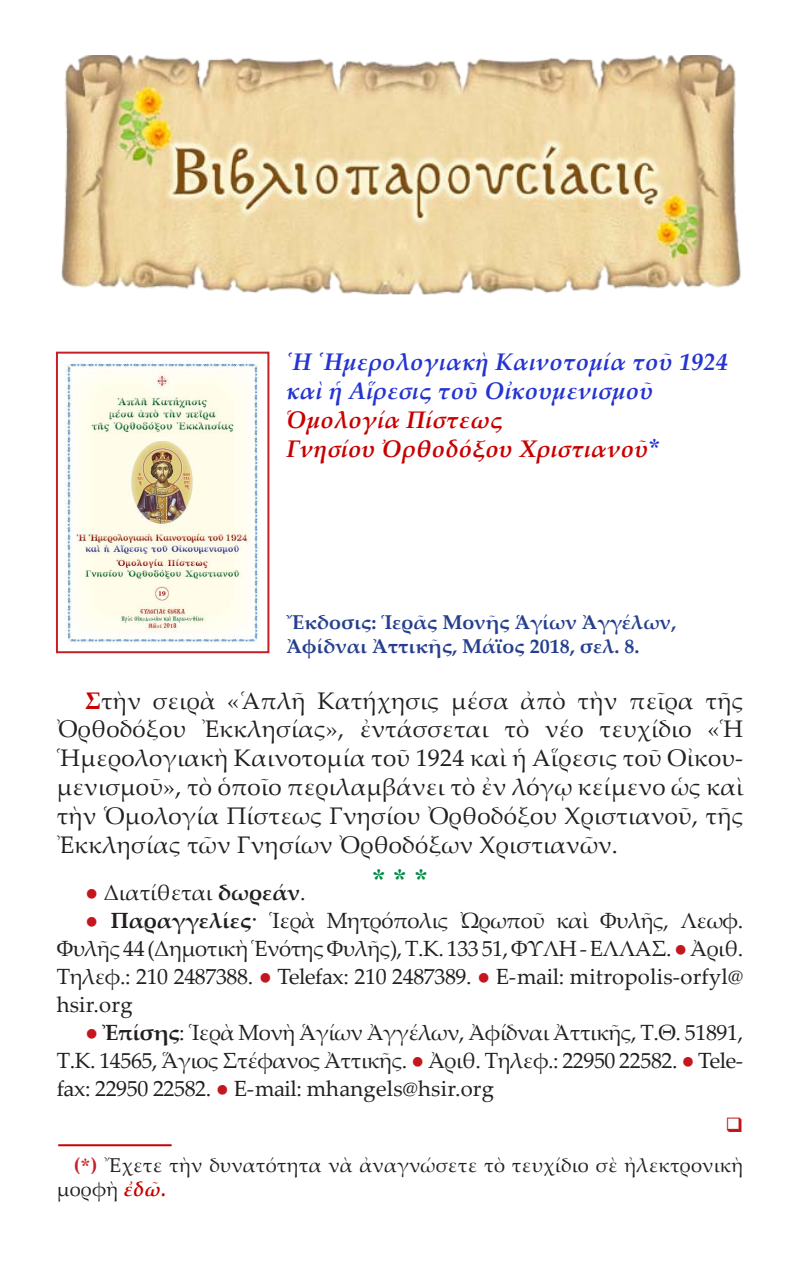
<style>
.page{position:relative;width:800px;height:1270px;background:#fff}
.page>*{position:absolute;margin:0;border:0;box-sizing:border-box;transform-origin:0 0}
.Asteriskoi{font:28px "CTOS New Times Bold Test 1";color:#008b44}
.t1{font:24px/28.8px "Palatino Linotype";letter-spacing:.01em;color:#231f20;text-align:justify}
.t2{font:italic 700 24px "Palatino Linotype";letter-spacing:.01em;color:#2534d0}
.t3{font:italic 700 24px "Palatino Linotype";letter-spacing:.01em;color:#c80000}
.t4{font:22px/28px "Palatino Linotype";letter-spacing:-.02em;color:#231f20;text-align:right}
.t5{font:22px "Palatino Linotype";color:#231f20}
.t6{font:20px/24px "Palatino Linotype";letter-spacing:.01em;color:#231f20}
.t7{font:700 20px "Palatino Linotype";color:#253f8e}
.s1{font-style:normal}
.s2{font-family:"CTOS New Times Bold Test 1";font-weight:400;font-style:normal;color:#2534d0}
.s3{font-weight:700;color:#c80000}
.s4{font-style:italic;color:#c4161c}
.s5{font-weight:700}
.s6{font-weight:700;color:#c62026}
.s7{font-family:"CTOS New Times Bold Test 1";color:#c62026}
.s8{font-weight:700;font-style:italic;color:#c80000}
</style>
<div class="page">
<img style="left:61px;top:55px;width:680px;height:240px">
<img style="left:64px;top:360px;width:195px;height:283px">
<div style="left:56px;top:352px;width:213px;height:301px;border:2px solid #c62026"></div>
<hr style="left:58px;top:1144px;width:114px;height:2px;background:#c80000">
<p class="t2" style="left:286px;top:345px;width:443px"><span class="s1">῾</span>Η <span class="s1">῾</span>Ημερολογιακὴ Καινοτομία τοῦ 1924</p>
<p class="t2" style="left:286px;top:374px;width:368px">καὶ ἡ Αἵρεσις τοῦ Οἰκουμενισμοῦ</p>
<p class="t3" style="left:286px;top:403px;width:218px">Ὁμολογία Πίστεως</p>
<p class="t3" style="left:286px;top:431px;width:376px">Γνησίου Ὀρθοδόξου Χριστιανοῦ<span class="s2">*</span></p>
<p class="t7" style="left:286px;top:608px;width:391px">Ἔκδοσις: Ἱερᾶς Μονῆς Ἁγίων Ἀγγέλων,</p>
<p class="t7" style="left:286px;top:632px;width:355px">Ἀφίδναι Ἀττικῆς, Μάϊος 2018, σελ. 8.</p>
<p class="t1" style="left:57px;top:685px;width:688px;text-indent:28px"><span class="s3">Σ</span>τὴν σειρὰ «῾Απλῆ Κατήχησις μέσα ἀπὸ τὴν πεῖρα τῆς Ὀρθοδόξου Ἐκκλησίας», ἐντάσσεται τὸ νέο τευχίδιο «Ἡ Ἡμερολογιακὴ Καινοτομία τοῦ 1924 καὶ ἡ Αἵρεσις τοῦ Οἰκου&shy;μενισμοῦ», τὸ ὁποῖο περιλαμβάνει τὸ ἐν λόγῳ κείμενο ὡς καὶ τὴν Ὁμολογία Πίστεως Γνησίου Ὀρθοδόξου Χριστιανοῦ, τῆς Ἐκκλησίας τῶν Γνησίων Ὀρθοδόξων Χριστιανῶν.</p>
<p class="Asteriskoi" style="left:372px;top:863px;width:57px">* * *</p>
<p class="t5" style="left:85px;top:877px;width:222px"><span class="s4">●</span> Διατίθεται <span class="s5">δωρεάν</span>.</p>
<p class="t4" style="left:57px;top:906px;width:688px"><span class="s4">●</span> <span class="s5">Παραγγελίες</span>· Ἱερὰ Μητρόπολις Ὠρωποῦ καὶ Φυλῆς, Λεωφ.<br>Φυλῆς 44 (Δημοτικὴ Ἑνότης Φυλῆς), Τ.Κ. 133 51, ΦΥΛΗ - ΕΛΛΑΣ. <span class="s4">●</span> Ἀριθ.</p>
<p class="t4" style="left:57px;top:962px;width:688px;text-align:left">Τηλεφ.: 210 2487388. <span class="s4">●</span> Telefax: 210 2487389. <span class="s4">●</span> E-mail: mitropolis-orfyl@ hsir.org</p>
<p class="t4" style="left:57px;top:1018px;width:688px;text-align:justify;text-indent:28px"><span class="s4">●</span> <span class="s5">Ἐπίσης</span>: Ἱερὰ Μονὴ Ἁγίων Ἀγγέλων, Ἀφίδναι Ἀττικῆς, Τ.Θ. 51891, Τ.Κ. 14565, Ἅγιος Στέφανος Ἀττικῆς. <span class="s4">●</span> Ἀριθ. Τηλεφ.: 22950 22582. <span class="s4">●</span> Tele&shy;fax: 22950 22582. <span class="s4">●</span> E-mail: mhangels@hsir.org</p>
<p class="t6" style="left:57px;top:1152px;width:688px;text-indent:17px"><span class="s6">(</span><span class="s7">*</span><span class="s6">)</span> Ἔχετε τὴν δυνατότητα νὰ ἀναγνώσετε τὸ τευχίδιο σὲ ἠλεκτρονικὴ μορφὴ <span class="s8">ἐδῶ.</span></p>
</div>
